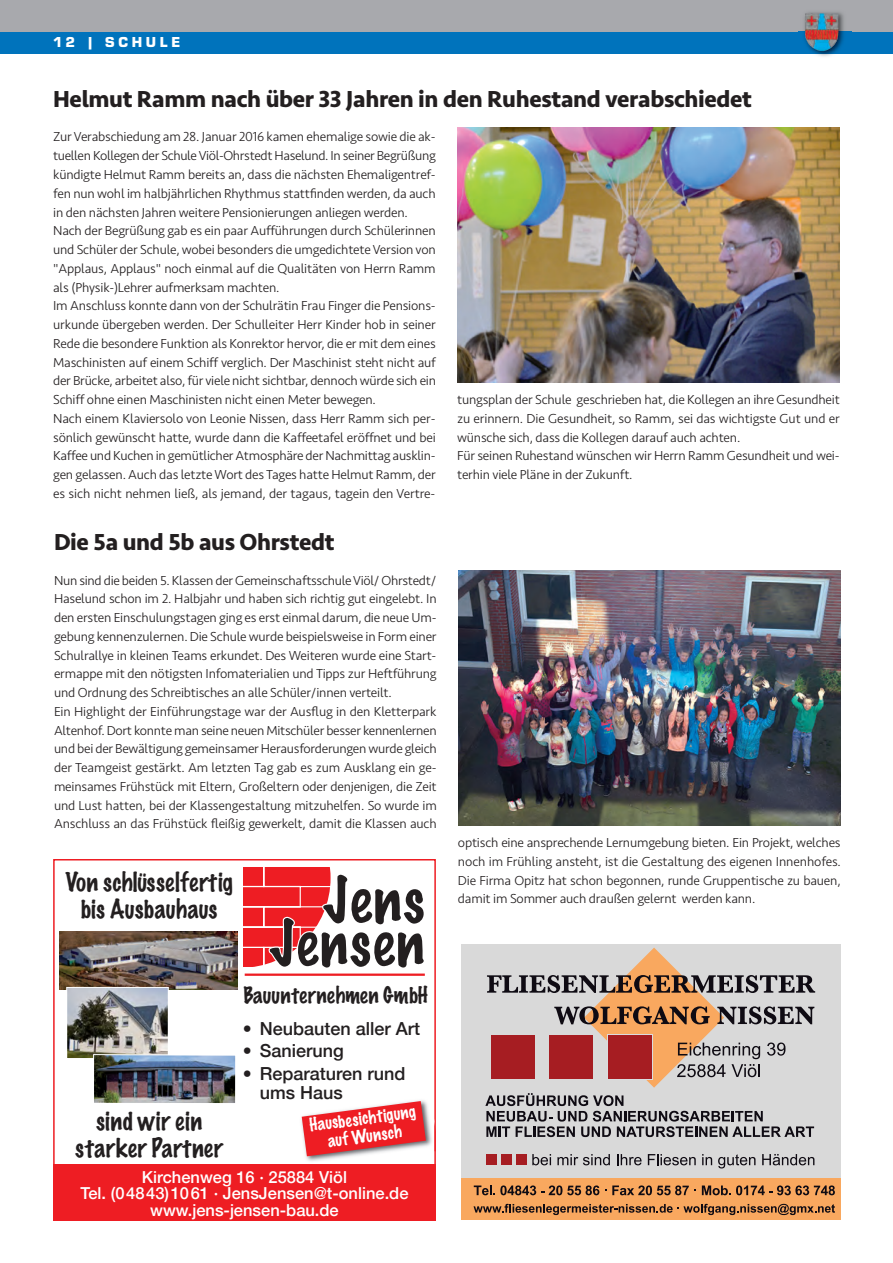
<style>
.page{position:relative;width:893px;height:1263px;background:#fff}
.page>*{position:absolute;margin:0;border:0;box-sizing:border-box;transform-origin:0 0}
.t1{font:700 24px "Seravek";letter-spacing:-.015em;color:#231f20}
.t2{font:100 24px/27px "Marker Felt";letter-spacing:.015em;color:#231f20;text-align:center}
.t3{font:100 21px "Marker Felt";letter-spacing:.01em;color:#231f20}
.t4{font:500 18px/19.5px "Helvetica Neue";color:#231f20}
.t5{font:500 16.5px/16.5px "Helvetica Neue";color:#fff;text-align:center}
.t6{font:100 16.5px/18px "Marker Felt";color:#fff;text-align:center}
.t7{font:15px "Eurostile T Blac";letter-spacing:.25em;color:#fff}
.t8{font:300 13.5px/18.8px "Seravek";letter-spacing:-.015em;color:#231f20}
</style>
<div class="page">
<div style="left:0;top:0;width:893px;height:43px;background:#a8a9ad"></div>
<div style="left:0;top:32px;width:893px;height:21px;background:#0073bc"></div>
<img style="left:799px;top:12px;width:52px;height:45px">
<img style="left:805px;top:13px;width:33px;height:38px">
<img style="left:457px;top:128px;width:383px;height:255px">
<img style="left:458px;top:571px;width:383px;height:255px">
<div style="left:53px;top:859px;width:383px;height:361px;border:2px solid #ee1d23"></div>
<svg style="left:244px;top:867px;width:181px;height:109px"></svg>
<img style="left:301px;top:1094px;width:133px;height:69px">
<img style="left:434px;top:1121px;width:2px;height:30px">
<svg style="left:302px;top:1101px;width:124px;height:55px"></svg>
<img style="left:60px;top:931px;width:177px;height:58px">
<img style="left:68px;top:989px;width:99px;height:68px">
<div style="left:66px;top:987px;width:103px;height:72px;border:1px solid #fff"></div>
<img style="left:95px;top:1056px;width:139px;height:46px">
<div style="left:93px;top:1054px;width:143px;height:50px;border:1px solid #fff"></div>
<div style="left:53px;top:1163px;width:383px;height:57px;background:#ee1d23"></div>
<div style="left:461px;top:944px;width:380px;height:276px;background:#d9d9d9"></div>
<div style="left:462px;top:1179px;width:379px;height:41px;background:#f9a85f"></div>
<svg style="left:474px;top:1185px;width:125px;height:10px"></svg>
<svg style="left:612px;top:1185px;width:84px;height:10px"></svg>
<svg style="left:702px;top:1185px;width:133px;height:10px"></svg>
<svg style="left:485px;top:947px;width:330px;height:190px"></svg>
<svg style="left:532px;top:1154px;width:19px;height:11px"></svg>
<svg style="left:557px;top:1154px;width:53px;height:11px"></svg>
<svg style="left:617px;top:1154px;width:25px;height:11px"></svg>
<svg style="left:648px;top:1154px;width:48px;height:11px"></svg>
<svg style="left:702px;top:1154px;width:10px;height:11px"></svg>
<svg style="left:718px;top:1154px;width:37px;height:14px"></svg>
<svg style="left:762px;top:1154px;width:52px;height:11px"></svg>
<div style="left:486px;top:1154px;width:11px;height:11px;background:#a61d22"></div>
<div style="left:501px;top:1154px;width:11px;height:11px;background:#a61d22"></div>
<div style="left:516px;top:1154px;width:10px;height:11px;background:#a61d22"></div>
<svg style="left:474px;top:1204px;width:361px;height:11px"></svg>
<p class="t7" style="left:53px;top:33px;width:129px">12 | SCHULE</p>
<h1 class="t1" style="left:53px;top:80px;width:700px">Helmut Ramm nach über 33 Jahren in den Ruhestand verabschiedet</h1>
<p class="t8" style="left:53px;top:128px;width:384px">Zur Verabschiedung am 28. Januar 2016 kamen ehemalige sowie die ak&shy;tuellen Kollegen der Schule Viöl-Ohrstedt Haselund. In seiner Begrüßung kündigte Helmut Ramm bereits an, dass die nächsten Ehemaligentref&shy;fen nun wohl im halbjährlichen Rhythmus stattfinden werden, da auch in den nächsten Jahren weitere Pensionierungen anliegen werden.<br>Nach der Begrüßung gab es ein paar Aufführungen durch Schülerinnen und Schüler der Schule, wobei besonders die umgedichtete Version von "Applaus, Applaus" noch einmal auf die Qualitäten von Herrn Ramm als (Physik-)Lehrer aufmerksam machten.<br>Im Anschluss konnte dann von der Schulrätin Frau Finger die Pensions&shy;urkunde übergeben werden. Der Schulleiter Herr Kinder hob in seiner Rede die besondere Funktion als Konrektor hervor, die er mit dem eines Maschinisten auf einem Schiff verglich. Der Maschinist steht nicht auf der Brücke, arbeitet also, für viele nicht sichtbar, dennoch würde sich ein Schiff ohne einen Maschinisten nicht einen Meter bewegen.<br>Nach einem Klaviersolo von Leonie Nissen, dass Herr Ramm sich per&shy;sönlich gewünscht hatte, wurde dann die Kaffeetafel eröffnet und bei Kaffee und Kuchen in gemütlicher Atmosphäre der Nachmittag ausklin&shy;gen gelassen. Auch das letzte Wort des Tages hatte Helmut Ramm, der es sich nicht nehmen ließ, als jemand, der tagaus, tagein den Vertre-</p>
<h1 class="t1" style="left:54px;top:523px;width:282px">Die 5a und 5b aus Ohrstedt</h1>
<p class="t8" style="left:54px;top:571px;width:384px">Nun sind die beiden 5. Klassen der Gemeinschaftsschule Viöl/ Ohrstedt/ Haselund schon im 2. Halbjahr und haben sich richtig gut eingelebt. In den ersten Einschulungstagen ging es erst einmal darum, die neue Um&shy;gebung kennenzulernen. Die Schule wurde beispielsweise in Form einer Schulrallye in kleinen Teams erkundet. Des Weiteren wurde eine Start&shy;ermappe mit den nötigsten Infomaterialien und Tipps zur Heftführung und Ordnung des Schreibtisches an alle Schüler/innen verteilt.<br>Ein Highlight der Einführungstage war der Ausflug in den Kletterpark Altenhof. Dort konnte man seine neuen Mitschüler besser kennenlernen und bei der Bewältigung gemeinsamer Herausforderungen wurde gleich der Teamgeist gestärkt. Am letzten Tag gab es zum Ausklang ein ge&shy;meinsames Frühstück mit Eltern, Großeltern oder denjenigen, die Zeit und Lust hatten, bei der Klassengestaltung mitzuhelfen. So wurde im Anschluss an das Frühstück fleißig gewerkelt, damit die Klassen auch</p>
<h1 class="t2" style="left:65px;top:868px;width:169px">Von schlüsselfertig bis Ausbauhaus</h1>
<p class="t8" style="left:457px;top:390px;width:384px">tungsplan der Schule geschrieben hat, die Kollegen an ihre Gesundheit zu erinnern. Die Gesundheit, so Ramm, sei das wichtigste Gut und er wünsche sich, dass die Kollegen darauf auch achten.<br>Für seinen Ruhestand wünschen wir Herrn Ramm Gesundheit und wei&shy;terhin viele Pläne in der Zukunft.</p>
<p class="t8" style="left:458px;top:833px;width:384px;text-align:justify">optisch eine ansprechende Lernumgebung bieten. Ein Projekt, welches noch im Frühling ansteht, ist die Gestaltung des eigenen Innenhofes.<br>Die Firma Opitz hat schon begonnen, runde Gruppentische zu bauen, damit im Sommer auch draußen gelernt werden kann.</p>
<h2 class="t3" style="left:243px;top:978px;width:186px">Bauunternehmen GmbH</h2>
<h3 class="t4" style="left:243px;top:1018px;width:179px">• Neubauten aller Art</h3>
<h3 class="t4" style="left:243px;top:1041px;width:103px">• Sanierung</h3>
<h3 class="t4" style="left:260px;top:1063px;width:147px;text-indent:-17px">• Reparaturen rund ums Haus</h3>
<p class="t6" style="left:308px;top:1115px;width:108px;rotate:-7deg">Hausbesichtigung auf Wunsch</p>
<p class="t5" style="left:81px;top:1168px;width:329px">Kirchenweg 16 · 25884 Viöl<br>Tel. (04843)1061 · JensJensen@t-online.de www.jens-jensen-bau.de</p>
<h1 class="t2" style="left:75px;top:1107px;width:149px">sind wir ein starker Partner</h1>
</div>
